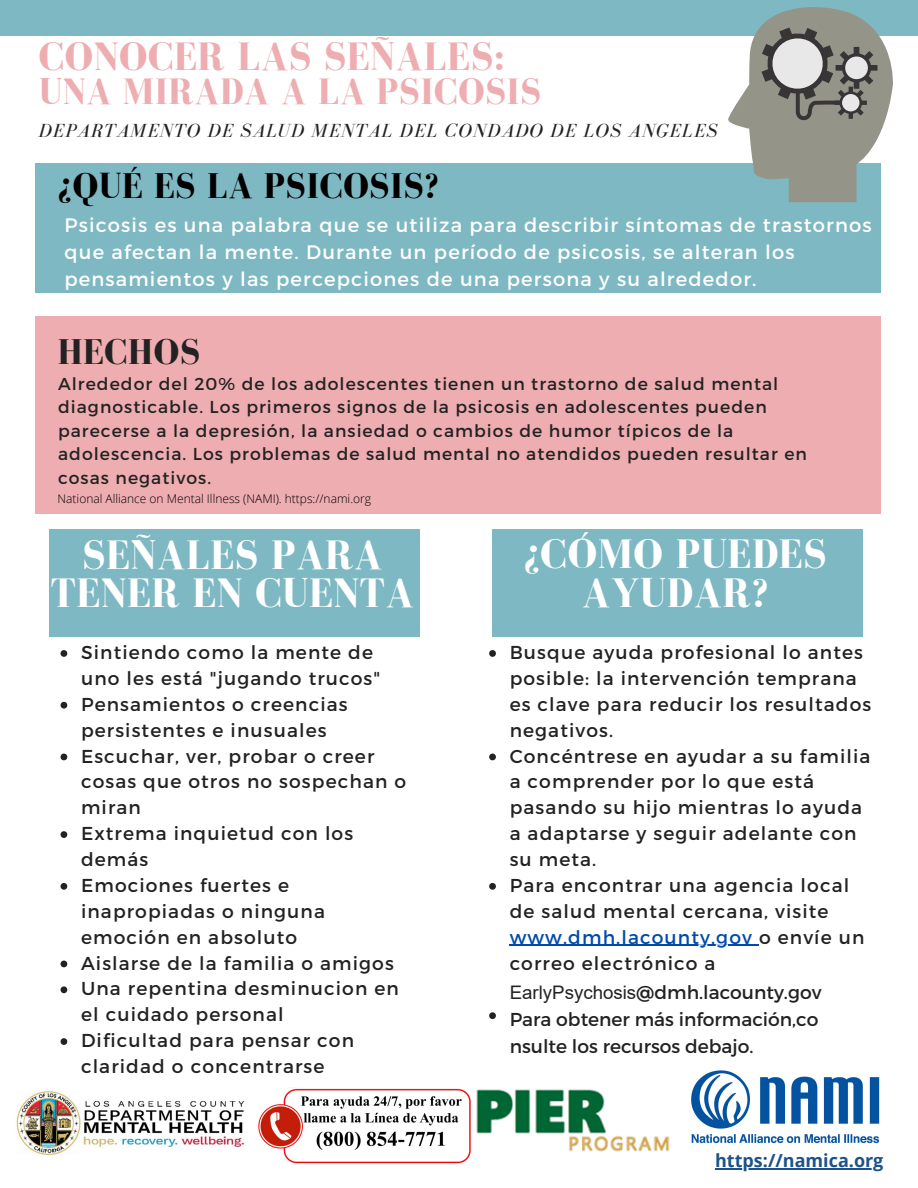
<style>
.page{position:relative;width:918px;height:1188px;background:#fff}
.page>*{position:absolute;margin:0;border:0;box-sizing:border-box;transform-origin:0 0}
.t1{font:700 42.3px/38.2px "Bodoni FLF";letter-spacing:.01em;color:#fff;text-align:center}
.t2{font:700 40.8px "Bodoni FLF";letter-spacing:.01em;color:#eeadb0}
.t3{font:700 37.8px "Bodoni FLF";letter-spacing:.01em;color:#eeadb0}
.t4{font:700 36.75px "Bodoni FLF";letter-spacing:.01em;color:#000}
.t5{font:700 36.75px "Bodoni FLF";letter-spacing:.01em;color:#222}
.t6{font:19.5px/27px "Montserrat";letter-spacing:.06em;color:#fff}
.t7{font:italic 19.5px "Bodoni FLF";letter-spacing:.06em;color:#222}
.t8{font:18.75px/27.6px "Montserrat";color:#222}
.t9{font:18.75px/29px "Montserrat";letter-spacing:.06em;color:#222}
.t10{font:18.6px/25.8px "Montserrat";letter-spacing:.06em;color:#222}
.t11{font:700 18px "Open Sans";color:#1c528a}
.t12{font:17.25px/23.5px "Montserrat";letter-spacing:.06em;color:#222}
.t13{font:300 12px "Open Sans";color:#000}
.s1{color:#004aad}
.s2{font-family:"Arial"}
</style>
<div class="page">
<div style="left:0;top:0;width:918px;height:36px;background:#7eb9c3"></div>
<div style="left:35px;top:164px;width:846px;height:129px;background:#7eb9c3"></div>
<div style="left:35px;top:316px;width:846px;height:197px;background:#eeadb0"></div>
<div style="left:49px;top:530px;width:370px;height:106px;background:#7eb9c3"></div>
<img style="left:476px;top:1089px;width:194px;height:63px">
<div style="left:492px;top:530px;width:371px;height:106px;background:#7eb9c3"></div>
<svg style="left:489px;top:650px;width:7px;height:7px"></svg>
<svg style="left:489px;top:754px;width:7px;height:6px"></svg>
<svg style="left:489px;top:883px;width:7px;height:7px"></svg>
<hr style="left:510px;top:945px;width:243px;height:1px;background:#004aad">
<svg style="left:489px;top:1012px;width:7px;height:7px"></svg>
<svg style="left:727px;top:7px;width:166px;height:195px"></svg>
<svg style="left:61px;top:650px;width:6px;height:7px"></svg>
<svg style="left:61px;top:702px;width:6px;height:7px"></svg>
<svg style="left:61px;top:754px;width:6px;height:6px"></svg>
<svg style="left:61px;top:831px;width:6px;height:7px"></svg>
<svg style="left:61px;top:883px;width:6px;height:7px"></svg>
<svg style="left:61px;top:961px;width:6px;height:6px"></svg>
<svg style="left:61px;top:986px;width:6px;height:7px"></svg>
<svg style="left:61px;top:1038px;width:6px;height:7px"></svg>
<img style="left:16px;top:1091px;width:229px;height:64px">
<img style="left:691px;top:1070px;width:189px;height:73px">
<hr style="left:715px;top:1168px;width:169px;height:2px;background:#1c528a">
<img style="left:258px;top:1087px;width:213px;height:77px">
<p class="t2" style="left:39px;top:34px;width:468px">CONOCER LAS SEÑALES:</p>
<p class="t3" style="left:39px;top:71px;width:504px">UNA MIRADA A LA PSICOSIS</p>
<p class="t7" style="left:39px;top:120px;width:680px">DEPARTAMENTO DE SALUD MENTAL DEL CONDADO DE LOS ANGELES</p>
<p class="t4" style="left:58px;top:166px;width:383px">¿QUÉ ES LA PSICOSIS?</p>
<p class="t6" style="left:64px;top:210px;width:809px">Psicosis es una palabra que se utiliza para describir síntomas de trastornos que afectan la mente. Durante un período de psicosis, se alteran los pensamientos y las percepciones de una persona y su alrededor.</p>
<p class="t5" style="left:58px;top:332px;width:144px">HECHOS</p>
<p class="t12" style="left:58px;top:371px;width:750px">Alrededor del 20% de los adolescentes tienen un trastorno de salud mental diagnosticable. Los primeros signos de la psicosis en adolescentes pueden parecerse a la depresión, la ansiedad o cambios de humor típicos de la adolescencia. Los problemas de salud mental no atendidos pueden resultar en cosas negativos.</p>
<p class="t13" style="left:58px;top:491px;width:315px">National Alliance on Mental Illness (NAMI). https://nami.org</p>
<p class="t1" style="left:51px;top:536px;width:365px">SEÑALES PARA<br>TENER EN CUENTA</p>
<p class="t10" style="left:81px;top:639px;width:301px">Sintiendo como la mente de uno les está "jugando trucos"</p>
<p class="t10" style="left:81px;top:690px;width:268px">Pensamientos o creencias persistentes e inusuales</p>
<p class="t10" style="left:81px;top:742px;width:327px">Escuchar, ver, probar o creer cosas que otros no sospechan o miran</p>
<p class="t10" style="left:81px;top:820px;width:274px">Extrema inquietud con los demás</p>
<p class="t10" style="left:81px;top:872px;width:246px">Emociones fuertes e inapropiadas o ninguna emoción en absoluto</p>
<p class="t10" style="left:81px;top:949px;width:314px">Aislarse de la familia o amigos</p>
<p class="t10" style="left:81px;top:975px;width:319px">Una repentina desminucion en el cuidado personal</p>
<p class="t10" style="left:81px;top:1027px;width:275px">Dificultad para pensar con claridad o concentrarse</p>
<p class="t1" style="left:523px;top:535px;width:305px">¿CÓMO PUEDES<br>AYUDAR?</p>
<p class="t10" style="left:510px;top:639px;width:363px">Busque ayuda profesional lo antes posible: la intervención temprana es clave para reducir los resultados negativos.</p>
<p class="t10" style="left:510px;top:742px;width:362px">Concéntrese en ayudar a su familia a comprender por lo que está pasando su hijo mientras lo ayuda a adaptarse y seguir adelante con su meta.</p>
<p class="t10" style="left:510px;top:872px;width:356px">Para encontrar una agencia local de salud mental cercana, visite <span class="s1">www.dmh.lacounty.gov</span> o envíe un</p>
<p class="t9" style="left:510px;top:948px;width:313px">correo electrónico a<br><span class="s2">EarlyPsychosis</span>@dmh.lacounty.gov</p>
<p class="t8" style="left:510px;top:1004px;width:310px">Para obtener más información,co nsulte los recursos debajo.</p>
<p class="t11" style="left:715px;top:1148px;width:170px">https://namica.org</p>
</div>
